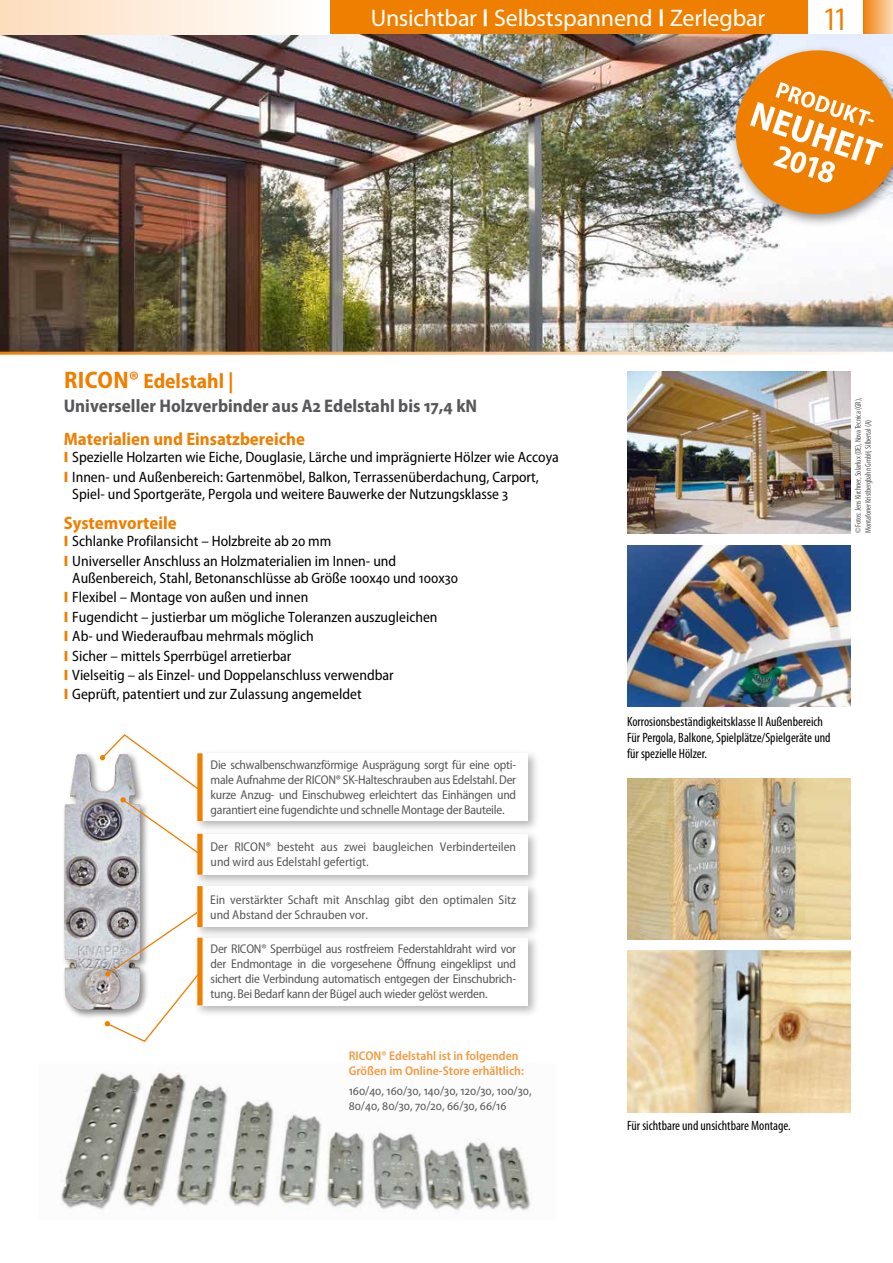
<style>
.page{position:relative;width:893px;height:1263px;background:#fff}
.page>*{position:absolute;margin:0;border:0;box-sizing:border-box;transform-origin:0 0}
.t1{font:condensed 33px "Myriad Pro";color:#ee7f00}
.t2{font:24px "Myriad Pro";letter-spacing:-.01em;color:#fff}
.t3{font:700 semi-condensed 21px "Myriad Pro";color:#ee7f00}
.t4{font:700 semi-condensed 18.3px "Myriad Pro";color:#58585a}
.t5{font:700 semi-condensed 18px "Myriad Pro";color:#ee7f00}
.t6{font:semi-condensed 15px/19.4px "Myriad Pro";color:#000}
.t7{font:condensed 13.5px/16.2px "Myriad Pro";color:#000}
.t8{font:semi-condensed 12.75px/15px "Myriad Pro";color:#58585a}
.t9{font:600 semi-condensed 12.75px/15px "Myriad Pro";color:#f39a40}
.t10{font:condensed 8.25px/9.9px "Myriad Pro";letter-spacing:-.01em;color:#58585a}
.s1{font-size:24px}
.s2{font-weight:900;font-stretch:normal;color:#ee7f00}
</style>
<div class="page">
<div style="left:329px;top:0;width:479px;height:34px;background:#ee7f00"></div>
<div style="left:863px;top:0;width:30px;height:34px;background:linear-gradient(to right,#ef800e,#fcd6af)"></div>
<img style="left:627px;top:950px;width:223px;height:162px">
<img style="left:627px;top:371px;width:223px;height:162px">
<img style="left:627px;top:778px;width:223px;height:162px">
<img style="left:0;top:34px;width:893px;height:318px">
<div style="left:0;top:0;width:329px;height:34px;background:linear-gradient(to right,#fdddbc,#fff)"></div>
<div style="left:62px;top:751px;width:88px;height:269px;background:#000;opacity:.45"></div>
<img style="left:64px;top:754px;width:76px;height:257px">
<div style="left:193px;top:933px;width:347px;height:84px;background:#000;opacity:.3"></div>
<div style="left:197px;top:938px;width:331px;height:67px;background:#fff"></div>
<div style="left:197px;top:938px;width:6px;height:67px;background:#f5b66f"></div>
<div style="left:193px;top:749px;width:347px;height:84px;background:#000;opacity:.3"></div>
<div style="left:197px;top:753px;width:331px;height:68px;background:#fff"></div>
<div style="left:197px;top:753px;width:6px;height:68px;background:#f5b66f"></div>
<div style="left:193px;top:829px;width:347px;height:57px;background:#000;opacity:.3"></div>
<div style="left:197px;top:834px;width:331px;height:41px;background:#fff"></div>
<div style="left:197px;top:834px;width:6px;height:41px;background:#ee7f00"></div>
<svg style="left:100px;top:734px;width:102px;height:122px"></svg>
<svg style="left:105px;top:909px;width:97px;height:133px"></svg>
<svg style="left:725px;top:40px;width:168px;height:185px;background:#e0a35e"></svg>
<div style="left:193px;top:882px;width:347px;height:57px;background:#000;opacity:.3"></div>
<div style="left:197px;top:886px;width:331px;height:41px;background:#fff"></div>
<div style="left:197px;top:886px;width:6px;height:41px;background:#ee7f00"></div>
<img style="left:627px;top:545px;width:223px;height:162px">
<img style="left:61px;top:1071px;width:470px;height:140px">
<h2 class="t2" style="left:371px;top:4px;width:396px">Unsichtbar <sup>|</sup> Selbstspannend <sup>|</sup> Zerlegbar</h2>
<h1 class="t1" style="left:823px;top:1px;width:25px">11</h1>
<h3 class="t3" style="left:64px;top:370px;width:171px"><span class="s1">RICON®</span> Edelstahl |</h3>
<h3 class="t4" style="left:64px;top:395px;width:415px">Universeller Holzverbinder aus A2 Edelstahl bis 17,4 kN</h3>
<h3 class="t5" style="left:64px;top:429px;width:243px">Materialien und Einsatzbereiche</h3>
<p class="t6" style="left:64px;top:448px;width:497px"><span class="s2">I</span> Spezielle Holzarten wie Eiche, Douglasie, Lärche und imprägnierte Hölzer wie Accoya<br><span class="s2">I</span> Innen- und Außenbereich: Gartenmöbel, Balkon, Terrassenüberdachung, Carport,</p>
<p class="t6" style="left:72px;top:485px;width:437px">Spiel- und Sportgeräte, Pergola und weitere Bauwerke der Nutzungsklasse 3</p>
<h3 class="t5" style="left:64px;top:513px;width:114px">Systemvorteile</h3>
<p class="t6" style="left:64px;top:532px;width:334px"><span class="s2">I</span> Schlanke Profilansicht – Holzbreite ab 20 mm<br><span class="s2">I</span> Universeller Anschluss an Holzmaterialien im Innen- und</p>
<p class="t6" style="left:64px;top:569px;width:396px;text-indent:9px">Außenbereich, Stahl, Betonanschlüsse ab Größe 100x40 und 100x30<br><span class="s2">I</span> Flexibel – Montage von außen und innen<br><span class="s2">I</span> Fugendicht – justierbar um mögliche Toleranzen auszugleichen<br><span class="s2">I</span> Ab- und Wiederaufbau mehrmals möglich<br><span class="s2">I</span> Sicher – mittels Sperrbügel arretierbar<br><span class="s2">I</span> Vielseitig – als Einzel- und Doppelanschluss verwendbar<br><span class="s2">I</span> Geprüft, patentiert und zur Zulassung angemeldet</p>
<p class="t8" style="left:211px;top:757px;width:307px;text-align:justify">Die schwalbenschwanzförmige Ausprägung sorgt für eine opti&shy;male Aufnahme der RICON® SK-Halteschrauben aus Edelstahl. Der kurze Anzug- und Einschubweg erleichtert das Einhängen und garantiert eine fugendichte und schnelle Montage der Bauteile.</p>
<p class="t8" style="left:211px;top:839px;width:307px">Der RICON® besteht aus zwei baugleichen Verbinderteilen und wird aus Edelstahl gefertigt.</p>
<p class="t8" style="left:210px;top:892px;width:307px">Ein verstärkter Schaft mit Anschlag gibt den optimalen Sitz und Abstand der Schrauben vor.</p>
<p class="t8" style="left:211px;top:942px;width:307px;text-align:justify">Der RICON® Sperrbügel aus rostfreiem Federstahldraht wird vor der Endmontage in die vorgesehene Öffnung eingeklipst und sichert die Verbindung automatisch entgegen der Einschubrich&shy;tung. Bei Bedarf kann der Bügel auch wieder gelöst werden.</p>
<p class="t9" style="left:349px;top:1049px;width:177px">RICON® Edelstahl ist in folgenden<br>Größen im Online-Store erhältlich:</p>
<p class="t8" style="left:349px;top:1083px;width:184px">160/40, 160/30, 140/30, 120/30, 100/30,<br>80/40, 80/30, 70/20, 66/30, 66/16</p>
<p class="t10" style="left:853px;top:533px;width:137px;rotate:-90deg">© Fotos: Jens Kirchner, Solarlux (DE), Nova Tecnica (GR),<br>Montafoner Kristbergbahn GmbH, Silbertal (A)</p>
<p class="t7" style="left:627px;top:714px;width:205px">Korrosionsbeständigkeitsklasse II Außenbereich<br>Für Pergola, Balkone, Spielplätze/Spielgeräte und für spezielle Hölzer.</p>
<p class="t7" style="left:627px;top:1117px;width:165px">Für sichtbare und unsichtbare Montage.</p>
</div>
